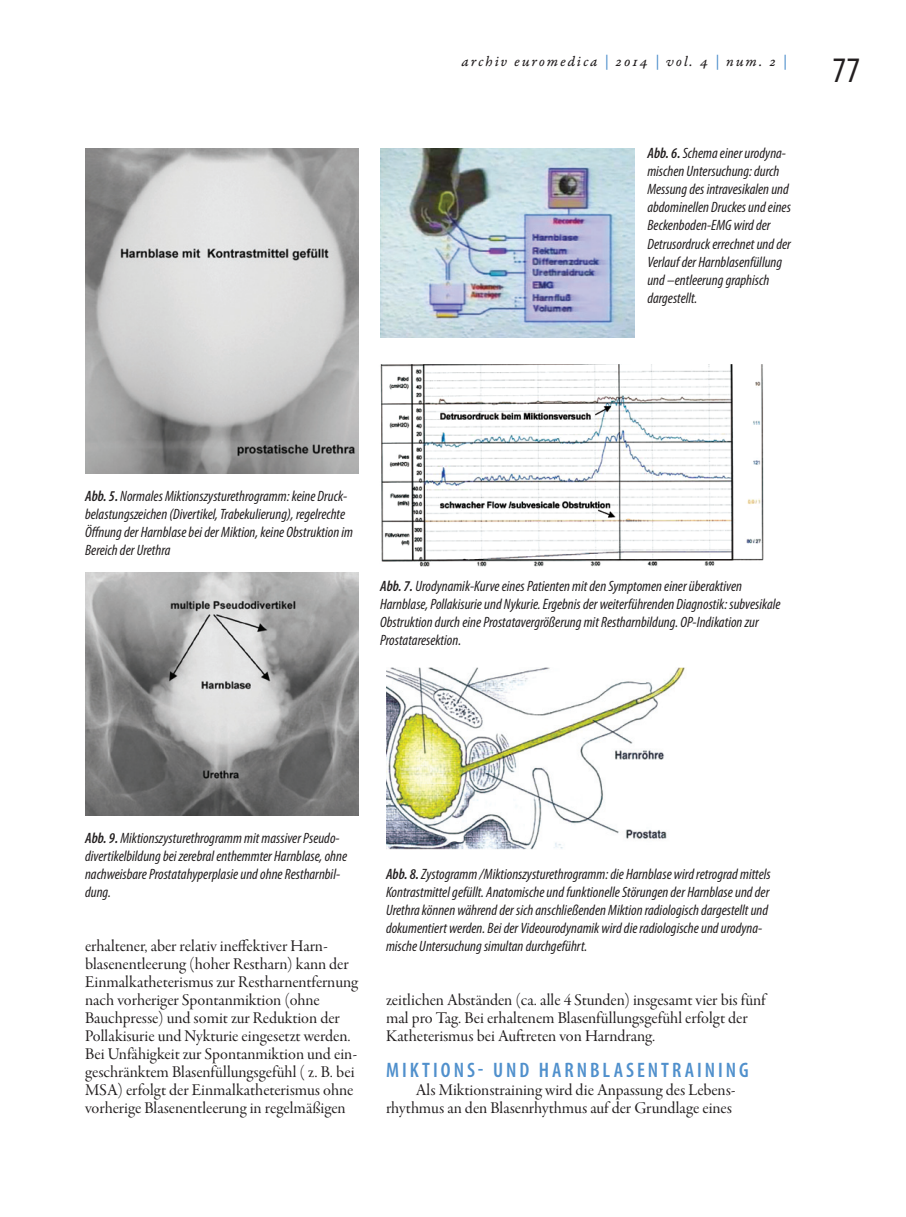
<style>
.page{position:relative;width:906px;height:1217px;background:#fff}
.page>*{position:absolute;margin:0;border:0;box-sizing:border-box;transform-origin:0 0}
.t1{font:condensed 36px "Myriad Pro";color:#231f20}
.t2{font:600 condensed 21px "Myriad Pro";letter-spacing:.14em;color:#5090cc}
.t3{font:16.5px/18px "Garamond Premr Pro Subh";color:#231f20}
.t4{font:italic condensed 15px/18px "Myriad Pro";color:#231f20}
.t5{font:15px "Garamond Premr Pro It Capt";letter-spacing:.12em;color:#231f20}
.s1{color:#5090cc}
.s2{font-weight:600}
</style>
<div class="page">
<img style="left:85px;top:149px;width:274px;height:324px">
<img style="left:380px;top:149px;width:254px;height:188px">
<img style="left:380px;top:364px;width:384px;height:203px">
<img style="left:386px;top:667px;width:299px;height:181px">
<img style="left:85px;top:572px;width:273px;height:243px">
<p class="t5" style="left:461px;top:53px;width:327px">archiv euromedica <span class="s1">|</span> 2014 <span class="s1">|</span> vol. 4 <span class="s1">|</span> num. 2 <span class="s1">|</span></p>
<p class="t4" style="left:647px;top:144px;width:145px"><span class="s2">Abb. 6.</span> Schema einer urodyna&shy;mischen Untersuchung: durch<br>Messung des intravesikalen und abdominellen Druckes und eines<br>Beckenboden-EMG wird der<br>Detrusordruck errechnet und der<br>Verlauf der Harnblasenfüllung und –entleerung graphisch dargestellt.</p>
<h1 class="t1" style="left:832px;top:49px;width:29px">77</h1>
<p class="t4" style="left:85px;top:486px;width:269px"><span class="s2">Abb. 5.</span> Normales Miktionszysturethrogramm: keine Druck&shy;belastungszeichen (Divertikel, Trabekulierung), regelrechte Öffnung der Harnblase bei der Miktion, keine Obstruktion im Bereich der Urethra</p>
<p class="t4" style="left:380px;top:576px;width:402px"><span class="s2">Abb. 7.</span> Urodynamik-Kurve eines Patienten mit den Symptomen einer überaktiven Harnblase, Pollakisurie und Nykurie. Ergebnis der weiterführenden Diagnostik: subvesikale Obstruktion durch eine Prostatavergrößerung mit Restharnbildung. OP-Indikation zur Prostataresektion.</p>
<p class="t4" style="left:85px;top:828px;width:263px"><span class="s2">Abb. 9.</span> Miktionszysturethrogramm mit massiver Pseudo&shy;divertikelbildung bei zerebral enthemmter Harnblase, ohne nachweisbare Prostatahyperplasie und ohne Restharnbil&shy;dung.</p>
<p class="t3" style="left:85px;top:937px;width:274px">erhaltener, aber relativ ineffektiver Harn&shy;blasenentleerung (hoher Restharn) kann der Einmalkatheterismus zur Restharnentfernung nach vorheriger Spontanmiktion (ohne Bauchpresse) und somit zur Reduktion der Pollakisurie und Nykturie eingesetzt werden.<br>Bei Unfähigkeit zur Spontanmiktion und ein&shy;geschränktem Blasenfüllungsgefühl ( z. B. bei MSA) erfolgt der Einmalkatheterismus ohne vorherige Blasenentleerung in regelmäßigen</p>
<p class="t4" style="left:386px;top:864px;width:386px"><span class="s2">Abb. 8.</span> Zystogramm /Miktionszysturethrogramm: die Harnblase wird retrograd mittels Kontrastmittel gefüllt. Anatomische und funktionelle Störungen der Harnblase und der Urethra können während der sich anschließenden Miktion radiologisch dargestellt und dokumentiert werden. Bei der Videourodynamik wird die radiologische und urodyna&shy;mische Untersuchung simultan durchgeführt.</p>
<p class="t3" style="left:386px;top:991px;width:381px">zeitlichen Abständen (ca. alle 4 Stunden) insgesamt vier bis fünf mal pro Tag. Bei erhaltenem Blasenfüllungsgefühl erfolgt der<br>Katheterismus bei Auftreten von Harndrang.</p>
<h2 class="t2" style="left:386px;top:1058px;width:364px">MIK TI ONS- U ND HAR NBLA SENTRAI NI NG</h2>
<p class="t3" style="left:386px;top:1081px;width:351px;text-align:right">Als Miktionstraining wird die Anpassung des Lebens&shy;rhythmus an den Blasenrhythmus auf der Grundlage eines</p>
</div>
